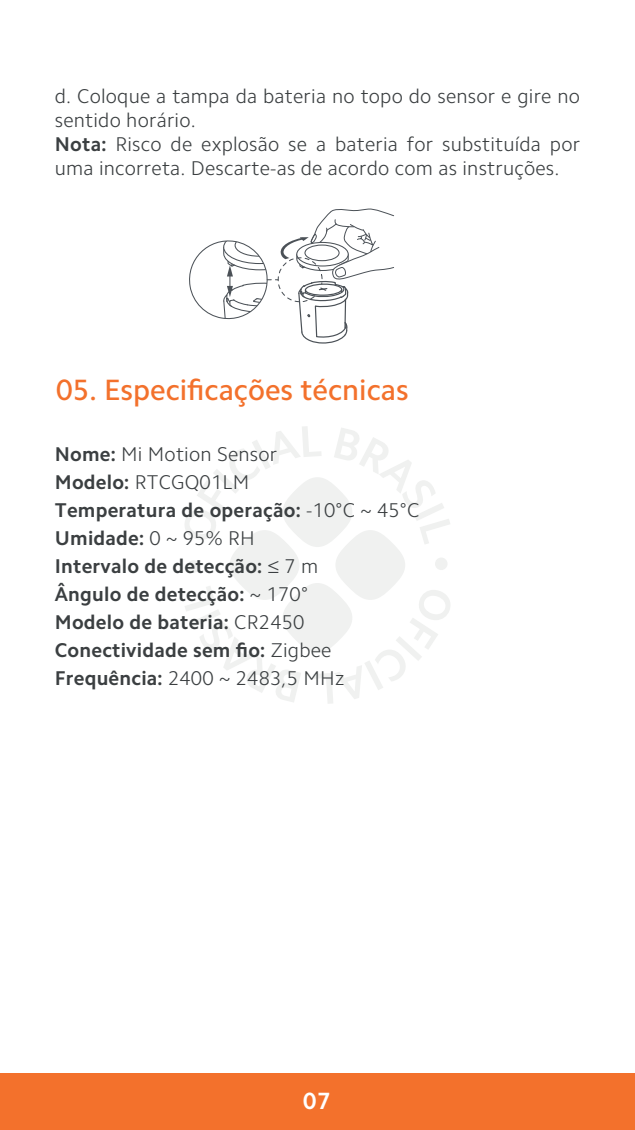
<style>
.page{position:relative;width:635px;height:1130px;background:#fff}
.page>*{position:absolute;margin:0;border:0;box-sizing:border-box;transform-origin:0 0}
.t1{font:500 29.6px "Camphor Pro";color:#f3712c}
.t2{font:700 23.6px "Camphor Pro";color:#fff}
.t3{font:700 20px/28px "Camphor Pro";letter-spacing:.01em;color:#3b3f41}
.t4{font:300 20px/24px "Camphor Pro";letter-spacing:.01em;color:#3b3f41}
.s1{font-weight:700}
.s2{font-weight:300}
</style>
<div class="page">
<svg style="left:185px;top:426px;width:265px;height:277px"></svg>
<div style="left:0;top:1073px;width:635px;height:56px;background:#f3712c"></div>
<svg style="left:189px;top:208px;width:205px;height:136px"></svg>
<p class="t4" style="left:55px;top:84px;width:527px">d. Coloque a tampa da bateria no topo do sensor e gire no sentido horário.<br><span class="s1">Nota:</span> Risco de explosão se a bateria for substituída por uma incorreta. Descarte-as de acordo com as instruções.</p>
<h1 class="t1" style="left:56px;top:372px;width:354px">05. Especificações técnicas</h1>
<p class="t3" style="left:55px;top:440px;width:366px">Nome: <span class="s2">Mi Motion Sensor<br></span>Modelo: <span class="s2">RTCGQ01LM<br></span>Temperatura de operação: <span class="s2">-10°C ~ 45°C<br></span>Umidade: <span class="s2">0 ~ 95% RH<br></span>Intervalo de detecção: <span class="s2">≤ 7 m<br></span>Ângulo de detecção: <span class="s2">~ 170°<br></span>Modelo de bateria: <span class="s2">CR2450<br></span>Conectividade sem fio: <span class="s2">Zigbee<br></span>Frequência: <span class="s2">2400 ~ 2483,5 MHz</span></p>
<p class="t2" style="left:303px;top:1087px;width:29px">07</p>
</div>
